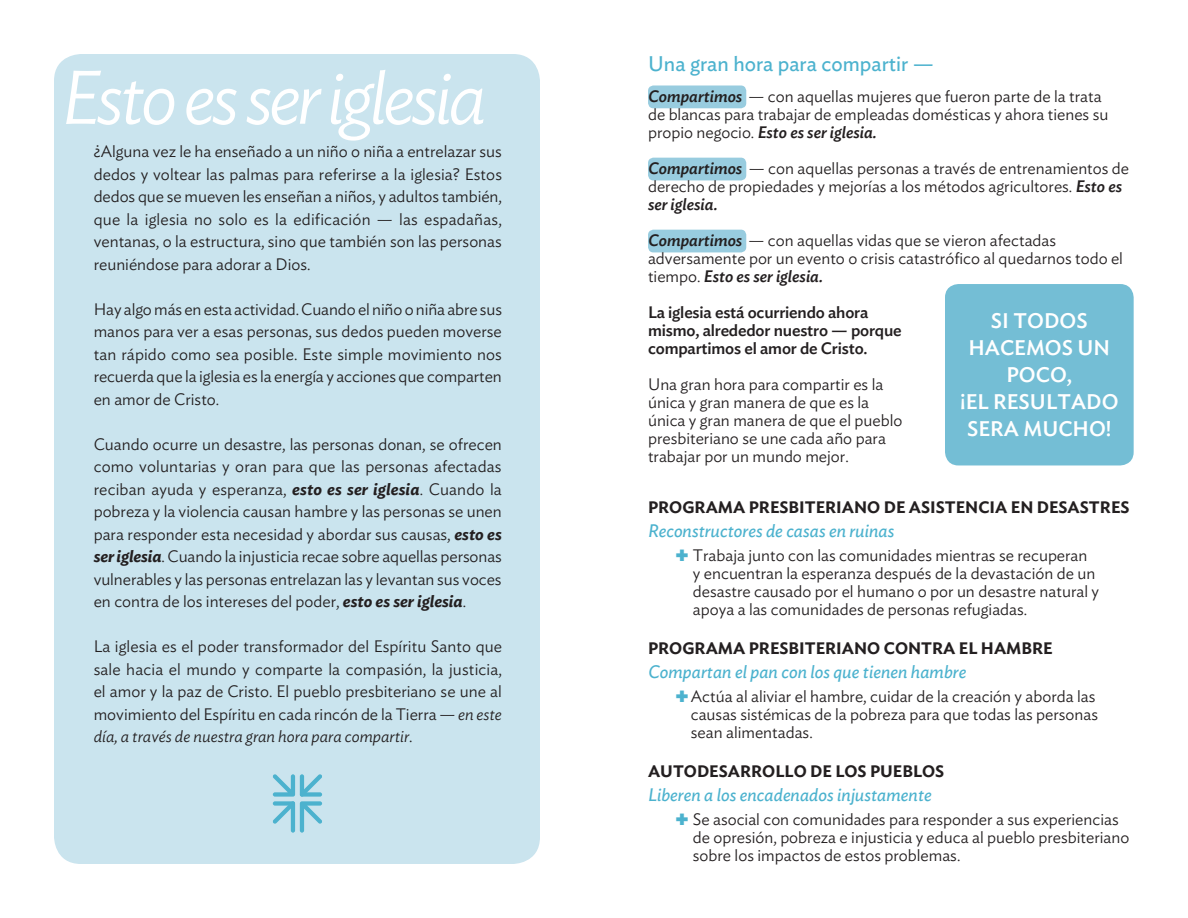
<style>
.page{position:relative;width:1188px;height:918px;background:#fff}
.page>*{position:absolute;margin:0;border:0;box-sizing:border-box;transform-origin:0 0}
.t1{font:italic 300 75px "Ideal Sans";letter-spacing:-.05em;color:#fff}
.t2{font:500 21px/27px "Ideal Sans";color:#fff;text-align:center}
.t3{font:21px "Ideal Sans";color:#4cb2ce}
.t4{font:italic 18px "Ideal Sans";color:#4cb2ce}
.t5{font:300 16.5px/22.5px "Ideal Sans";color:#231f20}
.t6{font:600 16.5px "Ideal Sans";color:#231f20}
.t7{font:500 16.5px/18px "Ideal Sans";letter-spacing:-.01em;color:#231f20}
.s1{font-weight:600;font-style:italic}
.s2{font-style:italic}
.s3{font-weight:500;font-style:italic}
</style>
<div class="page">
<div style="left:945px;top:284px;width:189px;height:181px;background:#74bed5;border-radius:14px"></div>
<div style="left:54px;top:54px;width:486px;height:810px;background:#cae4ee;border-radius:27px"></div>
<svg style="left:273px;top:774px;width:49px;height:59px"></svg>
<div style="left:648px;top:86px;width:98px;height:22px;background:#98ccdf;border-radius:5px"></div>
<div style="left:648px;top:158px;width:98px;height:22px;background:#98ccdf;border-radius:5px"></div>
<div style="left:648px;top:230px;width:98px;height:22px;background:#98ccdf;border-radius:5px"></div>
<p class="t1" style="left:61px;top:40px;width:427px">Esto es ser iglesia</p>
<p class="t5" style="left:94px;top:139px;width:410px;text-align:justify">¿Alguna vez le ha enseñado a un niño o niña a entrelazar sus dedos y voltear las palmas para referirse a la iglesia? Estos dedos que se mueven les enseñan a niños, y adultos también, que la iglesia no solo es la edificación — las espadañas, ventanas, o la estructura, sino que también son las personas reuniéndose para adorar a Dios.</p>
<p class="t5" style="left:94px;top:296px;width:410px;text-align:justify">Hay algo más en esta actividad. Cuando el niño o niña abre sus manos para ver a esas personas, sus dedos pueden moverse tan rápido como sea posible. Este simple movimiento nos recuerda que la iglesia es la energía y acciones que comparten en amor de Cristo.</p>
<p class="t5" style="left:94px;top:431px;width:410px;text-align:justify">Cuando ocurre un desastre, las personas donan, se ofrecen como voluntarias y oran para que las personas afectadas reciban ayuda y esperanza, <span class="s1">esto es ser iglesia</span>. Cuando la pobreza y la violencia causan hambre y las personas se unen para responder esta necesidad y abordar sus causas, <span class="s1">esto es ser iglesia</span>. Cuando la injusticia recae sobre aquellas personas vulnerables y las personas entrelazan las y levantan sus voces en contra de los intereses del poder, <span class="s1">esto es ser iglesia</span>.</p>
<p class="t5" style="left:94px;top:634px;width:410px;text-align:justify">La iglesia es el poder transformador del Espíritu Santo que sale hacia el mundo y comparte la compasión, la justicia, el amor y la paz de Cristo. El pueblo presbiteriano se une al movimiento del Espíritu en cada rincón de la Tierra — <span class="s2">en este día, a través de nuestra gran hora para compartir</span>.</p>
<p class="t3" style="left:648px;top:48px;width:288px">Una gran hora para compartir —</p>
<p class="t5" style="left:648px;top:86px;width:462px;line-height:18px"><span class="s3">Compartimos</span> — con aquellas mujeres que fueron parte de la trata de blancas para trabajar de empleadas domésticas y ahora tienes su propio negocio. <span class="s3">Esto es ser iglesia.</span></p>
<p class="t5" style="left:648px;top:158px;width:483px;line-height:18px"><span class="s3">Compartimos</span> — con aquellas personas a través de entrenamientos de derecho de propiedades y mejorías a los métodos agricultores. <span class="s3">Esto es ser iglesia.</span></p>
<p class="t5" style="left:648px;top:230px;width:476px;line-height:18px"><span class="s3">Compartimos</span> — con aquellas vidas que se vieron afectadas adversamente por un evento o crisis catastrófico al quedarnos todo el tiempo. <span class="s3">Esto es ser iglesia.</span></p>
<p class="t7" style="left:648px;top:302px;width:255px">La iglesia está ocurriendo ahora mismo, alrededor nuestro — porque compartimos el amor de Cristo.</p>
<p class="t5" style="left:648px;top:374px;width:256px;line-height:18px">Una gran hora para compartir es la única y gran manera de que es la única y gran manera de que el pueblo presbiteriano se une cada año para trabajar por un mundo mejor.</p>
<p class="t6" style="left:648px;top:495px;width:483px">PROGRAMA PRESBITERIANO DE ASISTENCIA EN DESASTRES</p>
<p class="t4" style="left:648px;top:517px;width:248px">Reconstructores de casas en ruinas</p>
<p class="t5" style="left:693px;top:545px;width:408px;line-height:18px">Trabaja junto con las comunidades mientras se recuperan y encuentran la esperanza después de la devastación de un desastre causado por el humano o por un desastre natural y apoya a las comunidades de personas refugiadas.</p>
<p class="t6" style="left:648px;top:636px;width:406px">PROGRAMA PRESBITERIANO CONTRA EL HAMBRE</p>
<p class="t4" style="left:648px;top:658px;width:320px">Compartan el pan con los que tienen hambre</p>
<p class="t5" style="left:691px;top:686px;width:409px;line-height:18px">Actúa al aliviar el hambre, cuidar de la creación y aborda las causas sistémicas de la pobreza para que todas las personas sean alimentadas.</p>
<p class="t6" style="left:648px;top:759px;width:298px">AUTODESARROLLO DE LOS PUEBLOS</p>
<p class="t4" style="left:648px;top:781px;width:285px">Liberen a los encadenados injustamente</p>
<p class="t5" style="left:693px;top:809px;width:438px;line-height:18px">Se asocial con comunidades para responder a sus experiencias de opresión, pobreza e injusticia y educa al pueblo presbiteriano sobre los impactos de estos problemas.</p>
<p class="t2" style="left:968px;top:305px;width:143px">SI TODOS<br>HACEMOS UN<br>POCO,</p>
<p class="t2" style="left:960px;top:386px;width:160px">¡EL RESULTADO<br>SERA MUCHO!</p>
</div>
